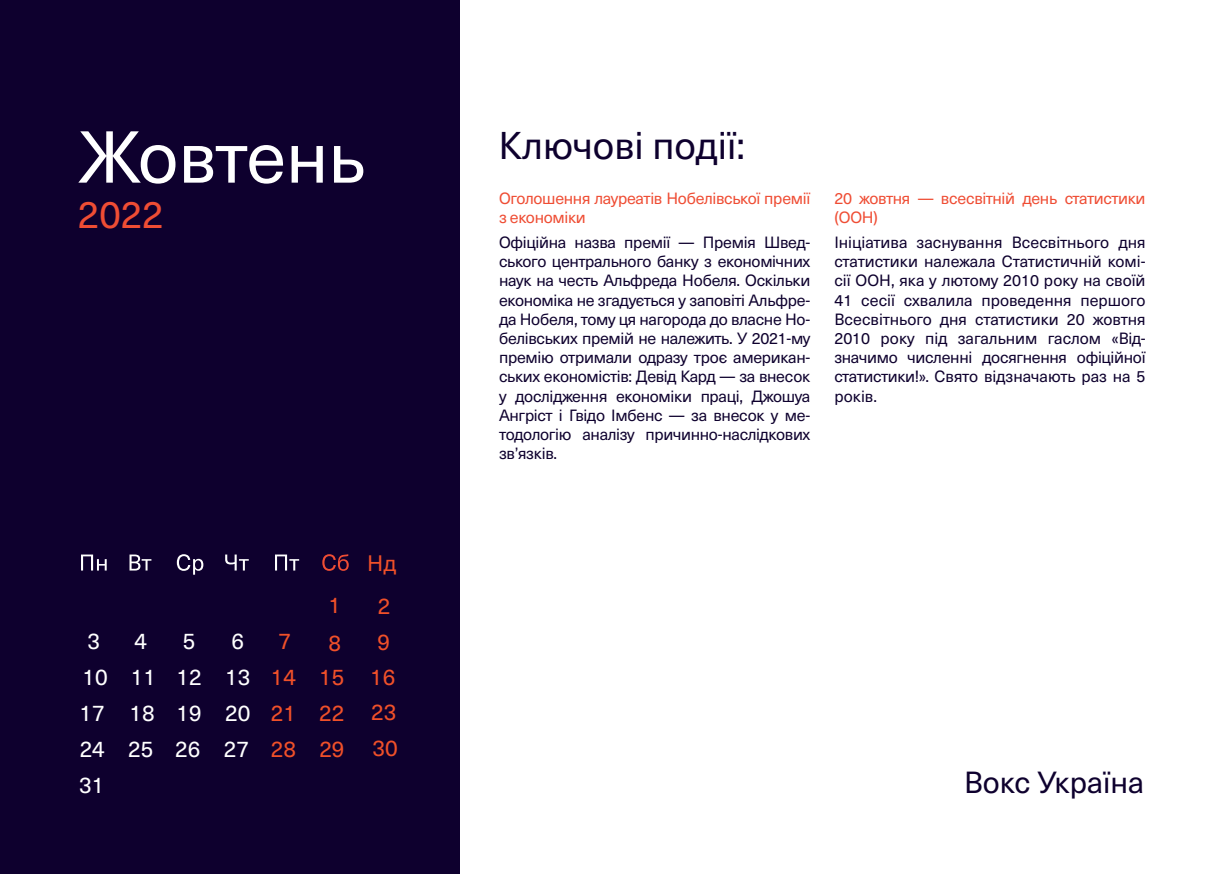
<style>
.page{position:relative;width:1225px;height:874px;background:#fff}
.page>*{position:absolute;margin:0;border:0;box-sizing:border-box;transform-origin:0 0}
.t1{font:72px "Neue Haas Unica";letter-spacing:-.01em;color:#fff}
.t2{font:38px "Neue Haas Unica";color:#0e002e}
.t3{font:38px "Neue Haas Unica";color:#ef4d34}
.t4{font:30px "Neue Haas Unica";color:#0e002e}
.t5{font:22.4px/35.6px "Neue Haas Unica";color:#fff}
.t6{font:22.4px "Neue Haas Unica";color:#f05029}
.t7{font:22px "Neue Haas Unica";color:#f05029}
.t8{font:16px/19.2px "Neue Haas Unica";letter-spacing:-.02em;color:#0e002e;text-align:justify}
.t9{font:16px/19.2px "Neue Haas Unica";letter-spacing:-.02em;color:#ef4d34}
.s1{color:#f05029}
</style>
<div class="page">
<div style="left:0;top:0;width:459px;height:873px;background:#0e002e"></div>
<svg style="left:81px;top:554px;width:26px;height:16px"></svg>
<svg style="left:129px;top:554px;width:22px;height:16px"></svg>
<svg style="left:177px;top:554px;width:26px;height:20px"></svg>
<svg style="left:225px;top:554px;width:24px;height:16px"></svg>
<svg style="left:275px;top:554px;width:24px;height:16px"></svg>
<svg style="left:322px;top:554px;width:27px;height:16px"></svg>
<p class="t1" style="left:78px;top:104px;width:289px">Жовтень</p>
<p class="t3" style="left:78px;top:187px;width:87px">2022</p>
<p class="t7" style="left:367px;top:546px;width:31px">Нд</p>
<h3 class="t6" style="left:328px;top:588px;width:14px">1</h3>
<h3 class="t6" style="left:378px;top:589px;width:14px">2</h3>
<h3 class="t5" style="left:87px;top:622px;width:14px">3</h3>
<h3 class="t5" style="left:134px;top:622px;width:14px">4</h3>
<h3 class="t5" style="left:183px;top:622px;width:14px">5</h3>
<h3 class="t5" style="left:231px;top:622px;width:14px">6</h3>
<h3 class="t6" style="left:278px;top:624px;width:14px">7</h3>
<h3 class="t6" style="left:377px;top:625px;width:14px">9</h3>
<h3 class="t5" style="left:79px;top:623px;width:320px;text-indent:249px"><span class="s1">8<br></span>10 11 12 13 <span class="s1">14 15 16<br></span>17 18 19 20 <span class="s1">21 22 23<br></span>24 25 26 27 <span class="s1">28 29 30<br></span>31</h3>
<p class="t2" style="left:498px;top:117px;width:248px">Ключові події:</p>
<p class="t9" style="left:499px;top:187px;width:313px">Оголошення лауреатів Нобелівської премії з економіки</p>
<p class="t8" style="left:499px;top:231px;width:313px">Офіційна назва премії — Премія Швед&shy;ського центрального банку з економічних наук на честь Альфреда Нобеля. Оскільки економіка не згадується у заповіті Альфре&shy;да Нобеля, тому ця нагорода до власне Но&shy;белівських премій не належить. У 2021-му премію отримали одразу троє американ&shy;ських економістів: Девід Кард — за внесок у дослідження економіки праці, Джошуа Ангріст і Гвідо Імбенс — за внесок у ме&shy;тодологію аналізу причинно-наслідкових зв’язків.</p>
<p class="t9" style="left:834px;top:187px;width:313px">20 жовтня — всесвітній день статистики (ООН)</p>
<p class="t8" style="left:834px;top:231px;width:313px">Ініціатива заснування Всесвітнього дня статистики належала Статистичній комі&shy;сії ООН, яка у лютому 2010 року на своїй 41 сесії схвалила проведення першого Всесвітнього дня статистики 20 жовтня 2010 року під загальним гаслом «Від&shy;значимо численні досягнення офіційної статистики!». Свято відзначають раз на 5 років.</p>
<h3 class="t4" style="left:964px;top:760px;width:181px">Вокс Україна</h3>
</div>
